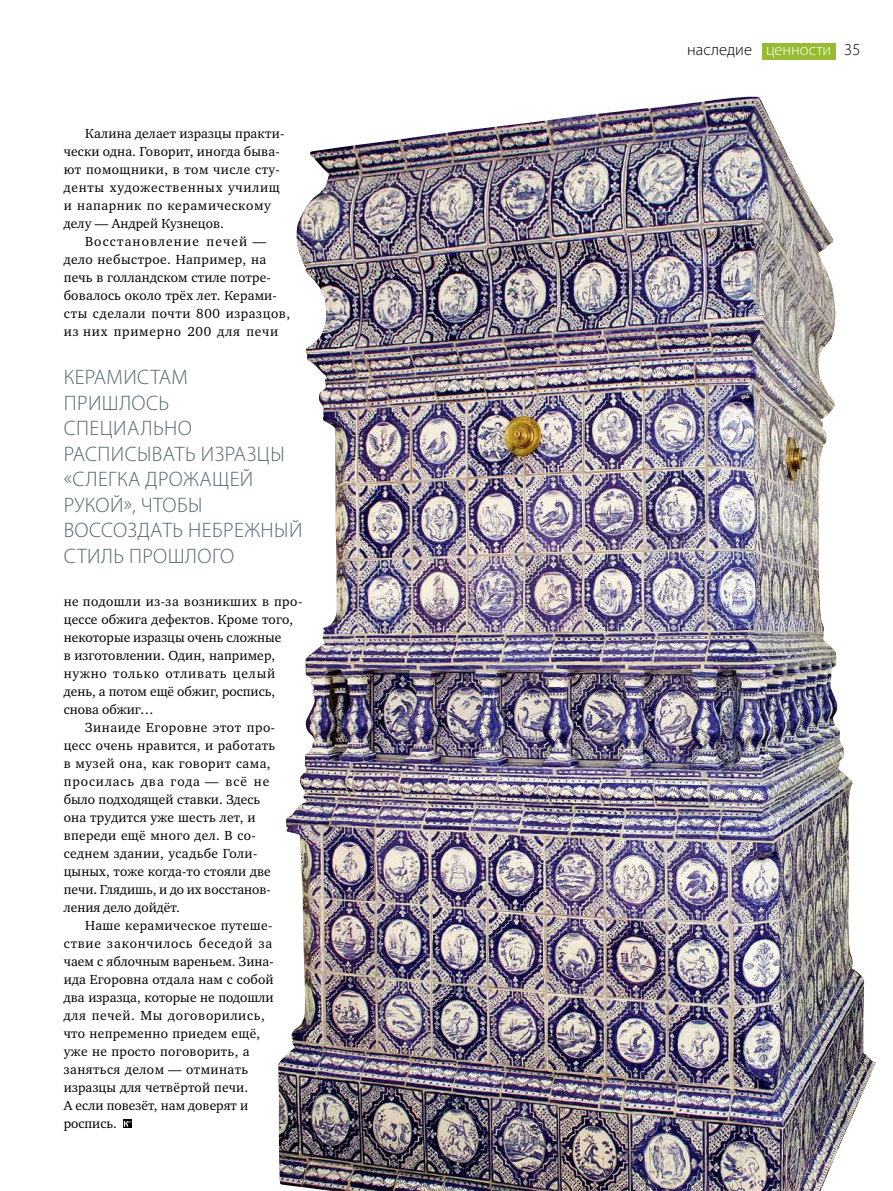
<style>
.page{position:relative;width:893px;height:1191px;background:#fff}
.page>*{position:absolute;margin:0;border:0;box-sizing:border-box;transform-origin:0 0}
.t1{font:300 21px/25.5px "Myriad Pro";letter-spacing:.02em;color:#546670}
.t2{font:300 16.5px "Myriad Pro";color:#fff}
.t3{font:300 16.5px "Myriad Pro";color:#000}
.t4{font:13.5px/18px "Charter ITC";letter-spacing:.02em;color:#000}
.t5{font:13.5px "Charter ITC";color:#000}
.t6{font:13.5px "Charter ITC";letter-spacing:.045em;color:#000}
.t7{font:13.5px "Charter ITC";letter-spacing:.055em;color:#000}
.t8{font:13.5px "Charter ITC";letter-spacing:.06em;color:#000}
.t9{font:13.5px "Charter ITC";letter-spacing:.065em;color:#000}
.s1{color:#000}
</style>
<div class="page">
<div style="left:762px;top:43px;width:73px;height:16px;background:#96bc33"></div>
<img style="left:278px;top:97px;width:598px;height:1094px">
<svg style="left:123px;top:1119px;width:9px;height:9px"></svg>
<svg style="left:124px;top:1121px;width:7px;height:5px"></svg>
<p class="t4" style="left:64px;top:124px;width:222px;text-indent:21px">Калина делает изразцы практи&shy;чески одна. Говорит, иногда быва&shy;ют помощники, в том числе сту&shy;денты художественных училищ и напарник по керамическому делу — Андрей Кузнецов.</p>
<p class="t4" style="left:64px;top:232px;width:228px;text-indent:21px">Восстановление печей — дело небыстрое. Например, на печь в голландском стиле потре&shy;бовалось около трёх лет. Керами&shy;сты сделали почти 800 изразцов, из них примерно 200 для печи</p>
<h1 class="t1" style="left:64px;top:364px;width:240px">КЕРАМИСТАМ<br>ПРИШЛОСЬ<br>СПЕЦИАЛЬНО<br>РАСПИСЫВАТЬ ИЗРАЗЦЫ «СЛЕГКА ДРОЖАЩЕЙ<br>РУКОЙ», ЧТОБЫ<br>ВОССОЗДАТЬ НЕБРЕЖНЫЙ<br>СТИЛЬ ПРОШЛОГО</h1>
<p class="t4" style="left:64px;top:592px;width:240px">не подошли из-за возникших в про-</p>
<p class="t4" style="left:64px;top:610px;width:231px">цессе обжига дефектов. Кроме того,</p>
<p class="t5" style="left:64px;top:629px;width:219px">некоторые изразцы очень сложные</p>
<p class="t4" style="left:64px;top:646px;width:213px">в изготовлении. Один, например,</p>
<p class="t8" style="left:64px;top:665px;width:213px">нужно только отливать целый</p>
<p class="t5" style="left:64px;top:683px;width:213px">день, а потом ещё обжиг, роспись,</p>
<p class="t5" style="left:64px;top:701px;width:91px">снова обжиг…</p>
<p class="t6" style="left:85px;top:719px;width:192px">Зинаиде Егоровне этот про-</p>
<p class="t4" style="left:64px;top:736px;width:213px">цесс очень нравится, и работать</p>
<p class="t4" style="left:64px;top:754px;width:208px">в музей она, как говорит сама,</p>
<p class="t9" style="left:64px;top:773px;width:207px">просилась два года — всё не</p>
<p class="t5" style="left:64px;top:791px;width:198px">было подходящей ставки. Здесь</p>
<p class="t4" style="left:64px;top:808px;width:193px">она трудится уже шесть лет, и</p>
<p class="t4" style="left:64px;top:826px;width:193px">впереди ещё много дел. В со-</p>
<p class="t4" style="left:64px;top:844px;width:195px">седнем здании, усадьбе Голи-</p>
<p class="t4" style="left:64px;top:862px;width:209px">цыных, тоже когда-то стояли две</p>
<p class="t5" style="left:64px;top:880px;width:208px">печи. Глядишь, и до их восстанов-</p>
<p class="t5" style="left:64px;top:898px;width:118px">ления дело дойдёт.</p>
<p class="t4" style="left:85px;top:916px;width:189px">Наше керамическое путеше-</p>
<p class="t7" style="left:64px;top:934px;width:210px">ствие закончилось беседой за</p>
<p class="t5" style="left:64px;top:952px;width:212px">чаем с яблочным вареньем. Зина-</p>
<p class="t4" style="left:64px;top:970px;width:211px">ида Егоровна отдала нам с собой</p>
<p class="t4" style="left:64px;top:988px;width:211px">два изразца, которые не подошли</p>
<p class="t6" style="left:64px;top:1006px;width:203px">для печей. Мы договорились,</p>
<p class="t4" style="left:64px;top:1024px;width:198px">что непременно приедем ещё,</p>
<p class="t4" style="left:64px;top:1042px;width:187px">уже не просто поговорить, а</p>
<p class="t4" style="left:64px;top:1060px;width:186px">заняться делом — отминать</p>
<p class="t4" style="left:64px;top:1078px;width:186px">изразцы для четвёртой печи.</p>
<p class="t5" style="left:64px;top:1096px;width:186px">А если повезёт, нам доверят и</p>
<p class="t5" style="left:64px;top:1114px;width:55px">роспись.</p>
<p class="t3" style="left:687px;top:40px;width:66px">наследие</p>
<p class="t2" style="left:766px;top:40px;width:96px">ценности <span class="s1">35</span></p>
</div>
